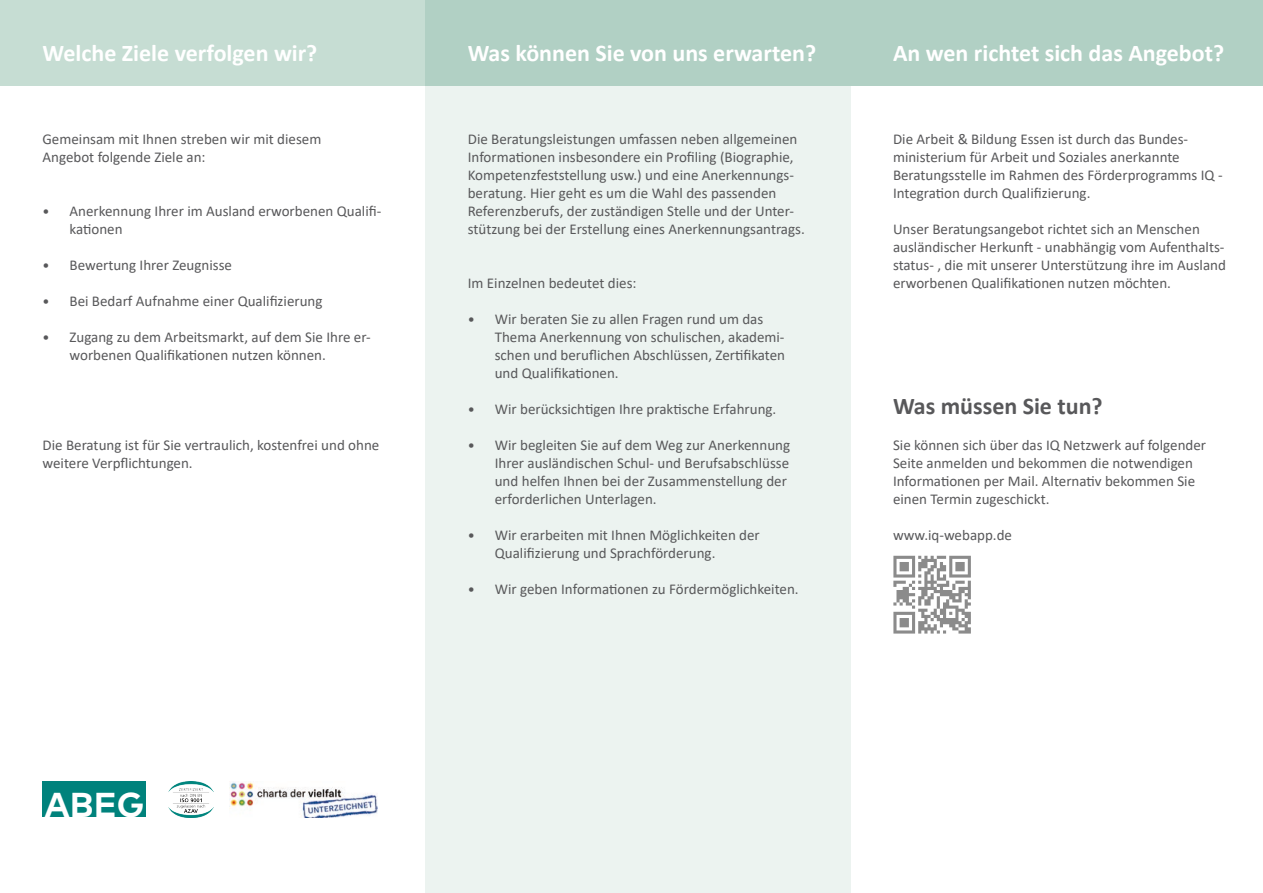
<style>
.page{position:relative;width:1263px;height:893px;background:#fff}
.page>*{position:absolute;margin:0;border:0;box-sizing:border-box;transform-origin:0 0}
.t1{font:700 34.5px "Mark Pro";color:#fff}
._01_Überschrift_weiß_auf_grün{font:700 24px "Calibri";color:#fff}
.t2{font:700 24px "Calibri";color:#58585a}
._02_Fließtext{font:15px/18px "Calibri";color:#58585a}
.s1{font-size:14.25px}
</style>
<div class="page">
<div style="left:425px;top:85px;width:425px;height:808px;background:#ecf3f0"></div>
<div style="left:0;top:0;width:425px;height:85px;background:#c6ddd3"></div>
<div style="left:425px;top:0;width:425px;height:85px;background:#b1d0c4"></div>
<div style="left:850px;top:0;width:413px;height:85px;background:#b1d0c4"></div>
<img style="left:230px;top:781px;width:147px;height:37px">
<img style="left:169px;top:781px;width:44px;height:37px">
<div style="left:43px;top:781px;width:103px;height:36px;background:#00827c"></div>
<img style="left:893px;top:555px;width:78px;height:79px">
<p class="_01_Überschrift_weiß_auf_grün" style="left:43px;top:36px;width:276px">Welche Ziele verfolgen wir?</p>
<p class="_01_Überschrift_weiß_auf_grün" style="left:468px;top:36px;width:350px">Was können Sie von uns erwarten?</p>
<p class="_01_Überschrift_weiß_auf_grün" style="left:893px;top:36px;width:333px">An wen richtet sich das Angebot?</p>
<p class="_02_Fließtext" style="left:43px;top:130px;width:280px">Gemeinsam mit Ihnen streben wir mit diesem</p>
<p class="_02_Fließtext" style="left:43px;top:148px;width:165px">Angebot folgende Ziele an:</p>
<p class="_02_Fließtext" style="left:70px;top:202px;width:313px;text-indent:-27px"><span class="s1">•</span> Anerkennung Ihrer im Ausland erworbenen Qualifi&shy;kationen</p>
<p class="_02_Fließtext" style="left:43px;top:256px;width:191px"><span class="s1">•</span> Bewertung Ihrer Zeugnisse</p>
<p class="_02_Fließtext" style="left:43px;top:292px;width:281px"><span class="s1">•</span> Bei Bedarf Aufnahme einer Qualifizierung</p>
<p class="_02_Fließtext" style="left:70px;top:328px;width:303px;text-indent:-27px"><span class="s1">•</span> Zugang zu dem Arbeitsmarkt, auf dem Sie Ihre er&shy;worbenen Qualifikationen nutzen können.</p>
<p class="_02_Fließtext" style="left:43px;top:436px;width:338px">Die Beratung ist für Sie vertraulich, kostenfrei und ohne weitere Verpflichtungen.</p>
<p class="t1" style="left:44px;top:779px;width:101px">ABEG</p>
<p class="_02_Fließtext" style="left:468px;top:130px;width:339px">Die Beratungsleistungen umfassen neben allgemeinen Informationen insbesondere ein Profiling (Biographie, Kompetenzfeststellung usw.) und eine Anerkennungs&shy;beratung. Hier geht es um die Wahl des passenden Referenzberufs, der zuständigen Stelle und der Unter&shy;stützung bei der Erstellung eines Anerkennungsantrags.</p>
<p class="_02_Fließtext" style="left:468px;top:274px;width:170px">Im Einzelnen bedeutet dies:</p>
<p class="_02_Fließtext" style="left:495px;top:310px;width:292px;text-indent:-27px"><span class="s1">•</span> Wir beraten Sie zu allen Fragen rund um das Thema Anerkennung von schulischen, akademi&shy;schen und beruflichen Abschlüssen, Zertifikaten und Qualifikationen.</p>
<p class="_02_Fließtext" style="left:468px;top:400px;width:310px"><span class="s1">•</span> Wir berücksichtigen Ihre praktische Erfahrung.</p>
<p class="_02_Fließtext" style="left:495px;top:436px;width:297px;text-indent:-27px"><span class="s1">•</span> Wir begleiten Sie auf dem Weg zur Anerkennung Ihrer ausländischen Schul- und Berufsabschlüsse und helfen Ihnen bei der Zusammenstellung der erforderlichen Unterlagen.</p>
<p class="_02_Fließtext" style="left:495px;top:526px;width:267px;text-indent:-27px"><span class="s1">•</span> Wir erarbeiten mit Ihnen Möglichkeiten der<br>Qualifizierung und Sprachförderung.</p>
<p class="_02_Fließtext" style="left:468px;top:580px;width:332px"><span class="s1">•</span> Wir geben Informationen zu Fördermöglichkeiten.</p>
<p class="_02_Fließtext" style="left:893px;top:130px;width:331px">Die Arbeit &amp; Bildung Essen ist durch das Bundes&shy;ministerium für Arbeit und Soziales anerkannte Beratungsstelle im Rahmen des Förderprogramms IQ - Integration durch Qualifizierung.</p>
<p class="_02_Fließtext" style="left:893px;top:220px;width:334px">Unser Beratungsangebot richtet sich an Menschen ausländischer Herkunft - unabhängig vom Aufenthalts&shy;status- , die mit unserer Unterstützung ihre im Ausland erworbenen Qualifikationen nutzen möchten.</p>
<p class="t2" style="left:893px;top:389px;width:211px">Was müssen Sie tun?</p>
<p class="_02_Fließtext" style="left:893px;top:436px;width:315px">Sie können sich über das IQ Netzwerk auf folgender Seite anmelden und bekommen die notwendigen Informationen per Mail. Alternativ bekommen Sie einen Termin zugeschickt.</p>
<p class="_02_Fließtext" style="left:893px;top:526px;width:121px">www.iq-webapp.de</p>
</div>
